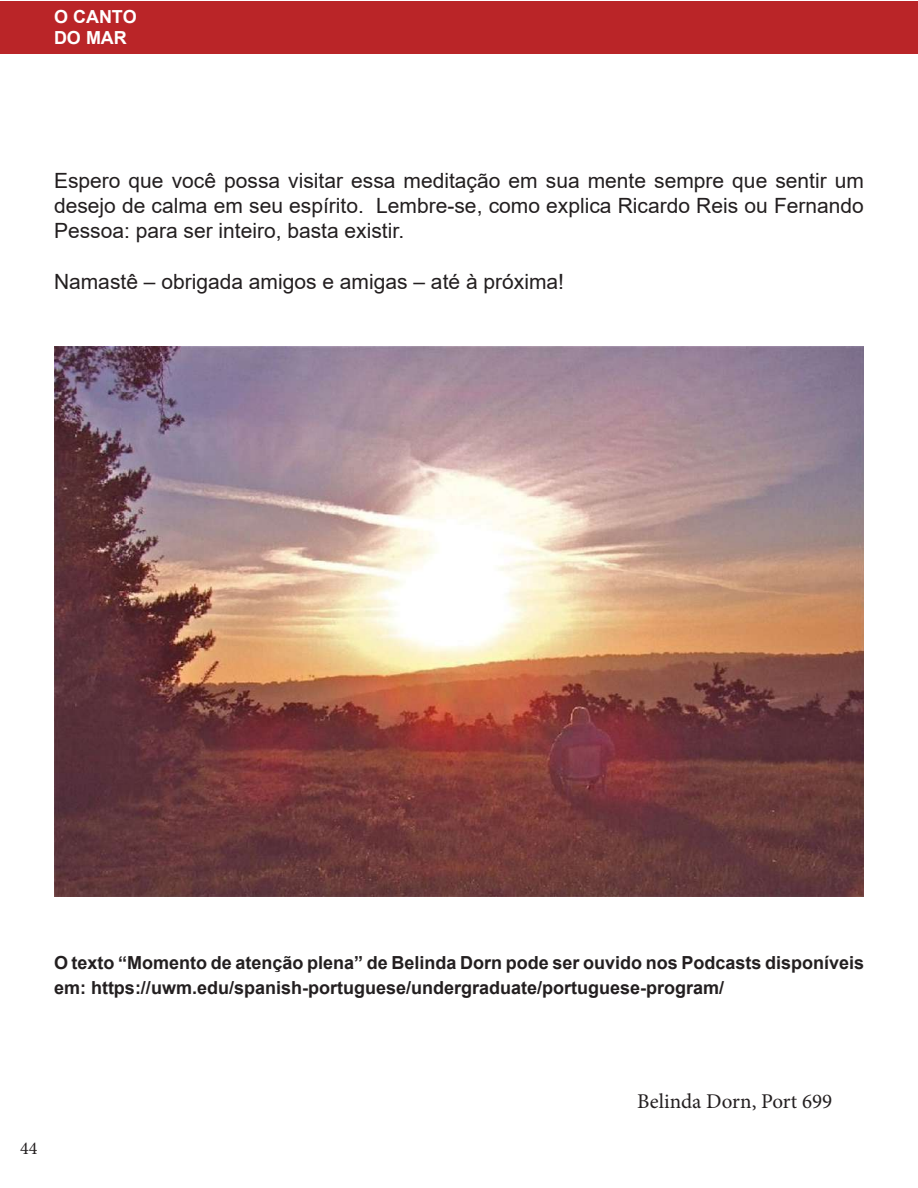
<style>
.page{position:relative;width:918px;height:1188px;background:#fff}
.page>*{position:absolute;margin:0;border:0;box-sizing:border-box;transform-origin:0 0}
.t1{font:21px/25.2px "Arial";color:#231f20;text-align:justify}
.t2{font:21px "Minion Pro";color:#231f20}
.t3{font:700 18px/25.2px "Arial";color:#231f20}
.t4{font:700 18px/21px "Arial";color:#fff}
.t5{font:18px "Minion Pro";color:#231f20}
</style>
<div class="page">
<div style="left:1px;top:1px;width:917px;height:52px;background:#ba2528"></div>
<img style="left:54px;top:346px;width:810px;height:551px">
<p class="t4" style="left:54px;top:6px;width:84px">O CANTO<br>DO MAR</p>
<p class="t1" style="left:54px;top:168px;width:812px">Espero que você possa visitar essa meditação em sua mente sempre que sentir um desejo de calma em seu espírito. Lembre-se, como explica Ricardo Reis ou Fernando Pessoa: para ser inteiro, basta existir.</p>
<p class="t1" style="left:54px;top:269px;width:512px">Namastê – obrigada amigos e amigas – até à próxima!</p>
<p class="t3" style="left:54px;top:950px;width:812px">O texto “Momento de atenção plena” de Belinda Dorn pode ser ouvido nos Podcasts disponíveis em: https://uwm.edu/spanish-portuguese/undergraduate/portuguese-program/</p>
<p class="t5" style="left:20px;top:1136px;width:19px">44</p>
<p class="t2" style="left:637px;top:1087px;width:197px">Belinda Dorn, Port 699</p>
</div>
